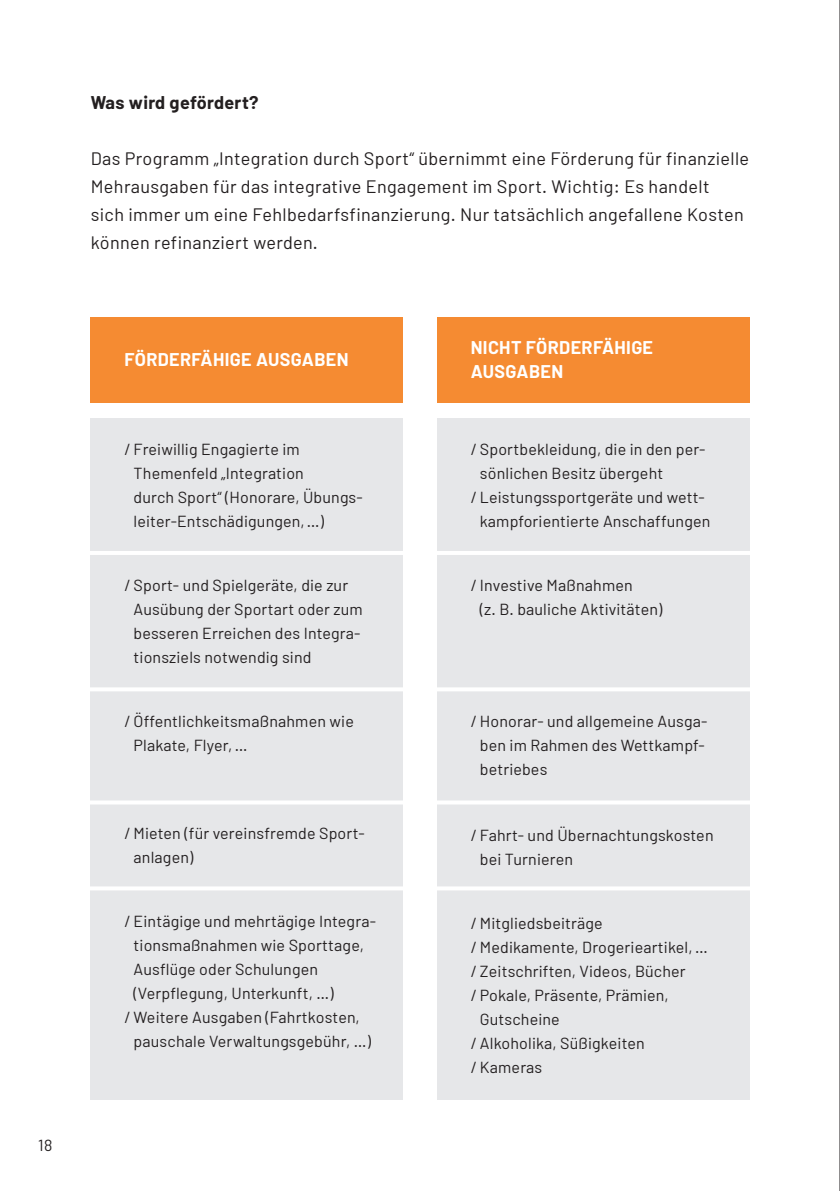
<style>
.page{position:relative;width:840px;height:1191px;background:#fff}
.page>*{position:absolute;margin:0;border:0;box-sizing:border-box;transform-origin:0 0}
.t1{font:18px/28px "Barlow";letter-spacing:.02em;color:#231f20}
.t2{font:700 18px/24px "Barlow";letter-spacing:.02em;color:#fff}
.t3{font:700 18px "Barlow";letter-spacing:.02em;color:#231f20}
.t4{font:16px/24px "Barlow";letter-spacing:.01em;color:#231f20}
</style>
<div class="page">
<div style="left:91px;top:317px;width:312px;height:85px;background:#f58b32"></div>
<div style="left:437px;top:317px;width:311px;height:85px;background:#f58b32"></div>
<div style="left:91px;top:418px;width:312px;height:682px;background:#e6e7e9"></div>
<div style="left:437px;top:418px;width:311px;height:682px;background:#e6e7e9"></div>
<hr style="left:86px;top:551px;width:668px;height:4px;background:#fff">
<hr style="left:86px;top:687px;width:668px;height:4px;background:#fff">
<svg style="left:90px;top:800px;width:660px;height:4px;fill:#fff"></svg>
<hr style="left:86px;top:886px;width:668px;height:4px;background:#fff">
<hr style="left:839px;top:0;width:1px;height:1191px;background:#231f20">
<p class="t4" style="left:38px;top:1132px;width:16px">18</p>
<p class="t3" style="left:91px;top:91px;width:169px">Was wird gefördert?</p>
<p class="t1" style="left:91px;top:144px;width:659px">Das Programm „Integration durch Sport“ übernimmt eine Förderung für finanzielle Mehrausgaben für das integrative Engagement im Sport. Wichtig: Es handelt<br>sich immer um eine Fehlbedarfsfinanzierung. Nur tatsächlich angefallene Kosten können refinanziert werden.</p>
<p class="t2" style="left:124px;top:347px;width:226px">FÖRDERFÄHIGE AUSGABEN</p>
<p class="t2" style="left:470px;top:335px;width:184px">NICHT FÖRDERFÄHIGE<br>AUSGABEN</p>
<p class="t4" style="left:133px;top:437px;width:230px;text-indent:-9px">/ Freiwillig Engagierte im<br>Themenfeld „Integration<br>durch Sport“ (Honorare, Übungs&shy;leiter-Entschädigungen,…)</p>
<p class="t4" style="left:133px;top:573px;width:230px;text-indent:-9px">/ Sport- und Spielgeräte, die zur<br>Ausübung der Sportart oder zum besseren Erreichen des Integra&shy;tionsziels notwendig sind</p>
<p class="t4" style="left:133px;top:709px;width:222px;text-indent:-9px">/ Öffentlichkeitsmaßnahmen wie<br>Plakate, Flyer, …</p>
<p class="t4" style="left:133px;top:821px;width:232px;text-indent:-9px">/ Mieten (für vereinsfremde Sport&shy;anlagen)</p>
<p class="t4" style="left:124px;top:909px;width:253px">/ Eintägige und mehrtägige Integra-</p>
<p class="t4" style="left:133px;top:933px;width:232px">tionsmaßnahmen wie Sporttage,</p>
<p class="t4" style="left:133px;top:957px;width:186px">Ausflüge oder Schulungen</p>
<p class="t4" style="left:133px;top:981px;width:201px">(Verpflegung, Unterkunft, …)</p>
<p class="t4" style="left:124px;top:1005px;width:237px">/ Weitere Ausgaben (Fahrtkosten,</p>
<p class="t4" style="left:133px;top:1029px;width:239px">pauschale Verwaltungsgebühr, …)</p>
<p class="t4" style="left:470px;top:437px;width:236px">/ Sportbekleidung, die in den per-</p>
<p class="t4" style="left:479px;top:461px;width:185px">sönlichen Besitz übergeht</p>
<p class="t4" style="left:470px;top:485px;width:235px">/ Leistungssportgeräte und wett-</p>
<p class="t4" style="left:479px;top:509px;width:232px">kampforientierte Anschaffungen</p>
<p class="t4" style="left:479px;top:573px;width:184px;text-indent:-9px">/ Investive Maßnahmen<br>(z. B. bauliche Aktivitäten)</p>
<p class="t4" style="left:479px;top:709px;width:229px;text-indent:-9px">/ Honorar- und allgemeine Ausga&shy;ben im Rahmen des Wettkampf&shy;betriebes</p>
<p class="t4" style="left:479px;top:823px;width:235px;text-indent:-9px">/ Fahrt- und Übernachtungskosten bei Turnieren</p>
<p class="t4" style="left:470px;top:911px;width:133px">/ Mitgliedsbeiträge</p>
<p class="t4" style="left:470px;top:935px;width:238px">/ Medikamente, Drogerieartikel, …</p>
<p class="t4" style="left:470px;top:959px;width:216px">/ Zeitschriften, Videos, Bücher</p>
<p class="t4" style="left:470px;top:983px;width:199px">/ Pokale, Präsente, Prämien,</p>
<p class="t4" style="left:479px;top:1007px;width:81px">Gutscheine</p>
<p class="t4" style="left:470px;top:1031px;width:175px">/ Alkoholika, Süßigkeiten</p>
<p class="t4" style="left:470px;top:1055px;width:73px">/ Kameras</p>
</div>
